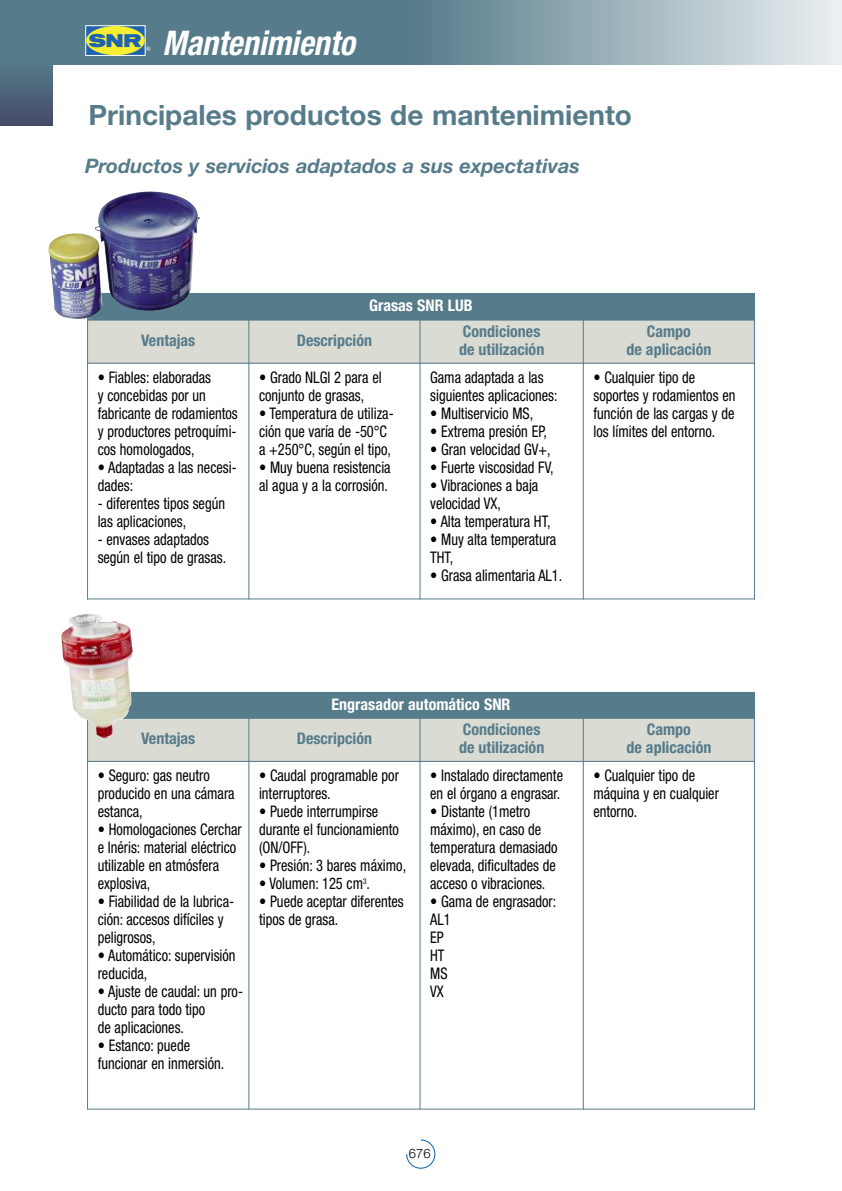
<style>
.page{position:relative;width:842px;height:1191px;background:#fff}
.page>*{position:absolute;margin:0;border:0;box-sizing:border-box;transform-origin:0 0}
.t1{font:italic 700 condensed 34px "Helvetica Neue";color:#fff;scale:.95 1}
.t2{font:700 28px "Helvetica Neue";color:#567b8a}
.t3{font:italic 700 20px "Helvetica Neue";color:#567b8a}
.t4{font:condensed 16px/18px "Helvetica Neue";color:#000;scale:.9 1}
.t5{font:700 condensed 16px/18px "Helvetica Neue";color:#567b8a}
.t6{font:700 condensed 16px "Helvetica Neue";color:#fff}
.t7{font:300 13px "Helvetica Neue";color:#000}
</style>
<div class="page">
<div style="left:0;top:63px;width:53px;height:62px;background:linear-gradient(to bottom,#557a89,#464b68)"></div>
<div style="left:412px;top:0;width:430px;height:64px;background:linear-gradient(to right,#567b8a,#ecf0f2)"></div>
<div style="left:0;top:0;width:413px;height:64px;background:#567b8a"></div>
<svg style="left:406px;top:1139px;width:29px;height:29px"></svg>
<svg style="left:88px;top:28px;width:55px;height:26px"></svg>
<div style="left:86px;top:26px;width:59px;height:30px;border:1px solid #fff"></div>
<div style="left:86px;top:26px;width:59px;height:29px;background:#f6ee31;border-radius:50%"></div>
<svg style="left:89px;top:34px;width:61px;height:17px"></svg>
<div style="left:87px;top:294px;width:667px;height:26px;background:#567b8a"></div>
<div style="left:87px;top:320px;width:162px;height:43px;background:#dadbd3"></div>
<div style="left:249px;top:320px;width:171px;height:43px;background:#dadbd3"></div>
<div style="left:420px;top:320px;width:163px;height:43px;background:#dadbd3"></div>
<div style="left:583px;top:320px;width:172px;height:43px;background:#dadbd3"></div>
<hr style="left:87px;top:294px;width:1px;height:305px;background:#567b8a">
<hr style="left:248px;top:319px;width:1px;height:280px;background:#567b8a">
<hr style="left:419px;top:319px;width:1px;height:280px;background:#567b8a">
<hr style="left:583px;top:319px;width:1px;height:280px;background:#567b8a">
<hr style="left:754px;top:294px;width:1px;height:305px;background:#567b8a">
<hr style="left:87px;top:363px;width:668px;height:1px;background:#567b8a">
<hr style="left:87px;top:598px;width:668px;height:1px;background:#567b8a">
<div style="left:87px;top:692px;width:667px;height:26px;background:#567b8a"></div>
<div style="left:87px;top:718px;width:162px;height:43px;background:#dadbd3"></div>
<div style="left:249px;top:718px;width:171px;height:43px;background:#dadbd3"></div>
<div style="left:420px;top:718px;width:163px;height:43px;background:#dadbd3"></div>
<div style="left:583px;top:718px;width:172px;height:43px;background:#dadbd3"></div>
<hr style="left:87px;top:692px;width:1px;height:417px;background:#567b8a">
<hr style="left:248px;top:718px;width:1px;height:391px;background:#567b8a">
<hr style="left:419px;top:718px;width:1px;height:391px;background:#567b8a">
<hr style="left:583px;top:718px;width:1px;height:391px;background:#567b8a">
<hr style="left:754px;top:692px;width:1px;height:417px;background:#567b8a">
<hr style="left:87px;top:718px;width:668px;height:1px;background:#567b8a">
<hr style="left:87px;top:761px;width:668px;height:1px;background:#567b8a">
<hr style="left:87px;top:1108px;width:668px;height:1px;background:#567b8a">
<img style="left:48px;top:191px;width:153px;height:128px">
<img style="left:61px;top:614px;width:72px;height:124px">
<h1 class="t1" style="left:162px;top:31px;width:204px">Mantenimiento</h1>
<h2 class="t2" style="left:89px;top:105px;width:545px">Principales productos de mantenimiento</h2>
<p class="t3" style="left:85px;top:159px;width:496px">Productos y servicios adaptados a sus expectativas</p>
<p class="t6" style="left:369px;top:300px;width:105px">Grasas SNR LUB</p>
<p class="t5" style="left:141px;top:333px;width:56px">Ventajas</p>
<p class="t5" style="left:297px;top:333px;width:77px">Descripción</p>
<p class="t5" style="left:459px;top:324px;width:87px">Condiciones de utilización</p>
<p class="t5" style="left:626px;top:324px;width:87px;text-align:center">Campo<br>de aplicación</p>
<p class="t4" style="left:98px;top:370px;width:157px">• Fiables: elaboradas<br>y concebidas por un fabricante de rodamientos y productores petroquími&shy;cos homologados,</p>
<p class="t4" style="left:98px;top:460px;width:156px">• Adaptadas a las necesi&shy;dades:</p>
<p class="t4" style="left:98px;top:496px;width:143px">- diferentes tipos según las aplicaciones,</p>
<p class="t4" style="left:98px;top:532px;width:144px">- envases adaptados según el tipo de grasas.</p>
<p class="t4" style="left:259px;top:370px;width:138px">• Grado NLGI 2 para el conjunto de grasas,</p>
<p class="t4" style="left:259px;top:406px;width:151px">• Temperatura de utiliza&shy;ción que varía de -50°C a +250°C, según el tipo,</p>
<p class="t4" style="left:259px;top:460px;width:148px">• Muy buena resistencia al agua y a la corrosión.</p>
<p class="t4" style="left:430px;top:370px;width:143px">Gama adaptada a las siguientes aplicaciones:</p>
<p class="t4" style="left:430px;top:406px;width:116px">• Multiservicio MS,</p>
<p class="t4" style="left:430px;top:424px;width:131px">• Extrema presión EP,</p>
<p class="t4" style="left:430px;top:442px;width:135px">• Gran velocidad GV+,</p>
<p class="t4" style="left:430px;top:460px;width:138px">• Fuerte viscosidad FV,</p>
<p class="t4" style="left:430px;top:478px;width:122px">• Vibraciones a baja velocidad VX,</p>
<p class="t4" style="left:430px;top:514px;width:135px">• Alta temperatura HT,</p>
<p class="t4" style="left:430px;top:532px;width:142px">• Muy alta temperatura<br>THT,</p>
<p class="t4" style="left:430px;top:568px;width:148px">• Grasa alimentaria AL1.</p>
<p class="t4" style="left:593px;top:370px;width:159px">• Cualquier tipo de soportes y rodamientos en función de las cargas y de los límites del entorno.</p>
<p class="t6" style="left:331px;top:698px;width:180px">Engrasador automático SNR</p>
<p class="t5" style="left:141px;top:731px;width:56px">Ventajas</p>
<p class="t5" style="left:297px;top:731px;width:77px">Descripción</p>
<p class="t5" style="left:459px;top:722px;width:87px">Condiciones de utilización</p>
<p class="t5" style="left:626px;top:722px;width:87px;text-align:center">Campo<br>de aplicación</p>
<p class="t4" style="left:98px;top:768px;width:154px">• Seguro: gas neutro producido en una cámara estanca,</p>
<p class="t4" style="left:98px;top:822px;width:162px">• Homologaciones Cerchar e Inéris: material eléctrico utilizable en atmósfera explosiva,</p>
<p class="t4" style="left:98px;top:894px;width:153px">• Fiabilidad de la lubrica&shy;ción: accesos difíciles y peligrosos,</p>
<p class="t4" style="left:98px;top:948px;width:155px">• Automático: supervisión reducida,</p>
<p class="t4" style="left:98px;top:984px;width:163px">• Ajuste de caudal: un pro&shy;ducto para todo tipo<br>de aplicaciones.</p>
<p class="t4" style="left:98px;top:1038px;width:142px">• Estanco: puede funcionar en inmersión.</p>
<p class="t4" style="left:259px;top:768px;width:157px">• Caudal programable por interruptores.</p>
<p class="t4" style="left:259px;top:804px;width:157px">• Puede interrumpirse durante el funcionamiento (ON/OFF).</p>
<p class="t4" style="left:259px;top:858px;width:165px">• Presión: 3 bares máximo,</p>
<p class="t4" style="left:259px;top:876px;width:125px">• Volumen: 125 cm<sup>3</sup>.</p>
<p class="t4" style="left:259px;top:894px;width:162px">• Puede aceptar diferentes tipos de grasa.</p>
<p class="t4" style="left:593px;top:768px;width:141px">• Cualquier tipo de máquina y en cualquier entorno.</p>
<p class="t4" style="left:430px;top:768px;width:149px">• Instalado directamente en el órgano a engrasar.</p>
<p class="t4" style="left:430px;top:804px;width:143px">• Distante (1metro máximo), en caso de temperatura demasiado elevada, dificultades de acceso o vibraciones.</p>
<p class="t4" style="left:430px;top:894px;width:141px">• Gama de engrasador:<br>AL1<br>EP<br>HT<br>MS<br>VX</p>
<p class="t7" style="left:409px;top:1148px;width:23px">676</p>
</div>
